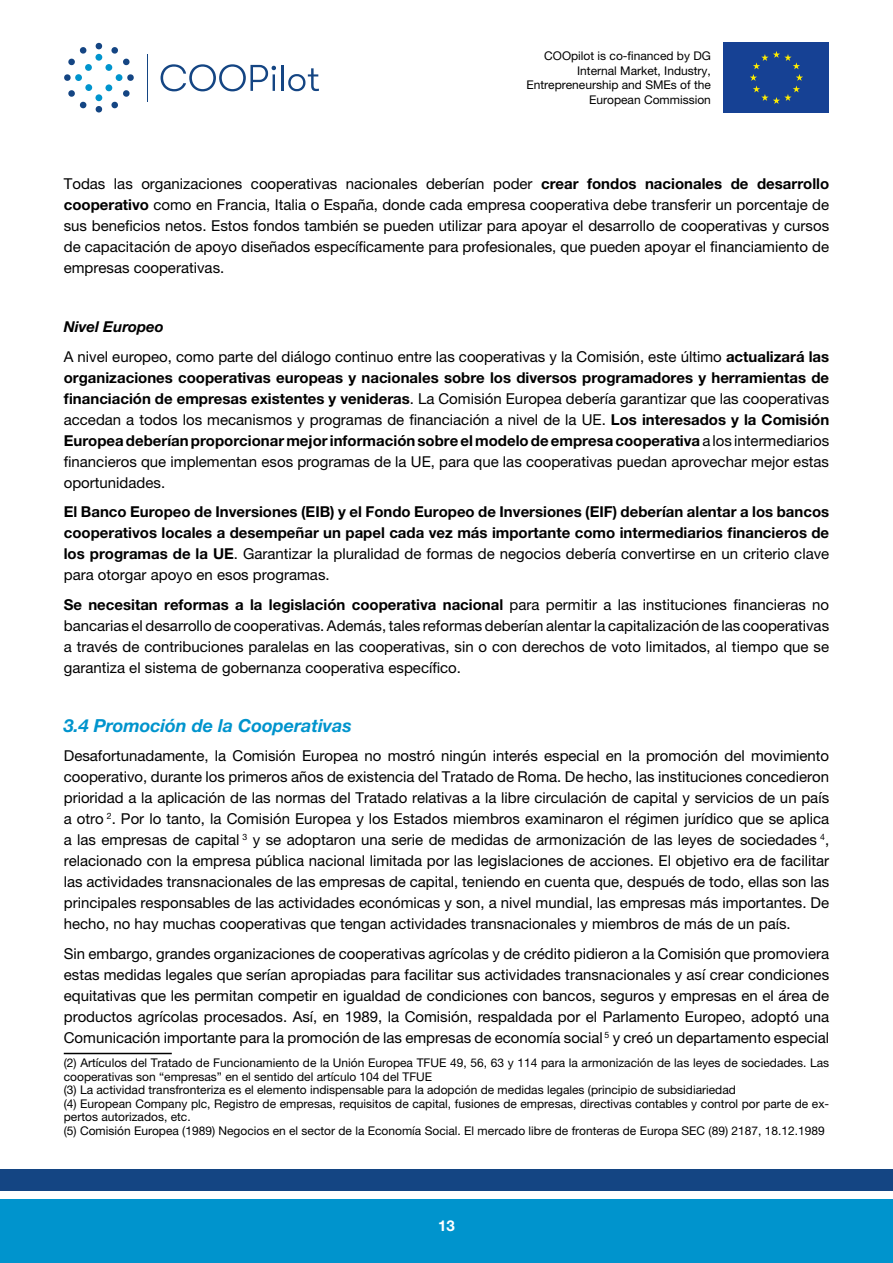
<style>
.page{position:relative;width:893px;height:1263px;background:#fff}
.page>*{position:absolute;margin:0;border:0;box-sizing:border-box;transform-origin:0 0}
.t1{font:italic 700 18px "Helvetica Neue LT Pro";color:#0094cd}
.t2{font:15px/21px "Helvetica Neue LT Pro";color:#000;text-align:justify}
.t3{font:700 15px/21px "Helvetica Neue LT Pro";color:#000;text-align:justify}
.t4{font:700 15px "Helvetica Neue LT Pro";color:#fff}
.t5{font:12px/13.6px "Helvetica Neue LT Pro";color:#000;text-align:right}
.s1{font-weight:700}
.s2{font-weight:700;font-style:italic}
.s3{font-weight:400}
</style>
<div class="page">
<div style="left:0;top:1199px;width:893px;height:64px;background:#0094cd"></div>
<div style="left:724px;top:43px;width:105px;height:70px;background:#164194"></div>
<svg style="left:750px;top:51px;width:53px;height:53px"></svg>
<svg style="left:95px;top:43px;width:7px;height:7px"></svg>
<svg style="left:95px;top:106px;width:7px;height:7px"></svg>
<svg style="left:68px;top:47px;width:19px;height:19px"></svg>
<svg style="left:111px;top:90px;width:19px;height:19px"></svg>
<svg style="left:64px;top:74px;width:7px;height:7px"></svg>
<svg style="left:127px;top:74px;width:7px;height:7px"></svg>
<svg style="left:68px;top:90px;width:19px;height:19px"></svg>
<svg style="left:111px;top:47px;width:19px;height:19px"></svg>
<div style="left:95px;top:54px;width:7px;height:7px;background:#0094cd;border-radius:50%"></div>
<div style="left:105px;top:64px;width:7px;height:7px;background:#0094cd;border-radius:50%"></div>
<div style="left:116px;top:74px;width:6px;height:7px;background:#0094cd;border-radius:50%"></div>
<div style="left:85px;top:64px;width:7px;height:7px;background:#0094cd;border-radius:50%"></div>
<div style="left:105px;top:84px;width:7px;height:7px;background:#0094cd;border-radius:50%"></div>
<div style="left:75px;top:74px;width:7px;height:7px;background:#0094cd;border-radius:50%"></div>
<div style="left:85px;top:84px;width:7px;height:7px;background:#0094cd;border-radius:50%"></div>
<div style="left:95px;top:94px;width:7px;height:7px;background:#0094cd;border-radius:50%"></div>
<svg style="left:161px;top:64px;width:115px;height:27px"></svg>
<hr style="left:281px;top:65px;width:3px;height:26px;background:#144583">
<svg style="left:288px;top:68px;width:31px;height:23px"></svg>
<hr style="left:147px;top:54px;width:1px;height:47px;background:#144583">
<div style="left:0;top:1169px;width:893px;height:22px;background:#144583"></div>
<hr style="left:64px;top:1053px;width:108px;height:1px;background:#000">
<p class="t5" style="left:526px;top:49px;width:186px;line-height:14.4px">COOpilot is co-financed by DG<br>Internal Market, Industry,<br>Entrepreneurship and SMEs of the<br>European Commission</p>
<p class="t2" style="left:64px;top:173px;width:767px">Todas las organizaciones cooperativas nacionales deberían poder <span class="s1">crear fondos nacionales de desarrollo cooperativo</span> como en Francia, Italia o España, donde cada empresa cooperativa debe transferir un porcentaje de sus beneficios netos. Estos fondos también se pueden utilizar para apoyar el desarrollo de cooperativas y cursos de capacitación de apoyo diseñados específicamente para profesionales, que pueden apoyar el financiamiento de empresas cooperativas.</p>
<p class="t2" style="left:64px;top:312px;width:767px;line-height:29.5px"><span class="s2">Nivel Europeo<br></span>A nivel europeo, como parte del diálogo continuo entre las cooperativas y la Comisión, este último <span class="s1">actualizará las</span></p>
<p class="t2" style="left:64px;top:367px;width:767px"><span class="s1">organizaciones cooperativas europeas y nacionales sobre los diversos programadores y herramientas de financiación de empresas existentes y venideras</span>. La Comisión Europea debería garantizar que las cooperativas accedan a todos los mecanismos y programas de financiación a nivel de la UE. <span class="s1">Los interesados y la Comisión Europea deberían proporcionar mejor información sobre el modelo de empresa cooperativa</span> a los intermediarios financieros que implementan esos programas de la UE, para que las cooperativas puedan aprovechar mejor estas oportunidades.</p>
<p class="t3" style="left:64px;top:501px;width:767px">El Banco Europeo de Inversiones (EIB) y el Fondo Europeo de Inversiones (EIF) deberían alentar a los bancos cooperativos locales a desempeñar un papel cada vez más importante como intermediarios financieros de los programas de la UE<span class="s3">. Garantizar la pluralidad de formas de negocios debería convertirse en un criterio clave para otorgar apoyo en esos programas.</span></p>
<p class="t2" style="left:64px;top:594px;width:767px"><span class="s1">Se necesitan reformas a la legislación cooperativa nacional</span> para permitir a las instituciones financieras no bancarias el desarrollo de cooperativas. Además, tales reformas deberían alentar la capitalización de las cooperativas a través de contribuciones paralelas en las cooperativas, sin o con derechos de voto limitados, al tiempo que se garantiza el sistema de gobernanza cooperativa específico.</p>
<p class="t1" style="left:64px;top:714px;width:290px">3.4 Promoción de la Cooperativas</p>
<p class="t2" style="left:64px;top:745px;width:767px">Desafortunadamente, la Comisión Europea no mostró ningún interés especial en la promoción del movimiento cooperativo, durante los primeros años de existencia del Tratado de Roma. De hecho, las instituciones concedieron prioridad a la aplicación de las normas del Tratado relativas a la libre circulación de capital y servicios de un país a otro <sup>2</sup>. Por lo tanto, la Comisión Europea y los Estados miembros examinaron el régimen jurídico que se aplica a las empresas de capital <sup>3</sup> y se adoptaron una serie de medidas de armonización de las leyes de sociedades <sup>4</sup>, relacionado con la empresa pública nacional limitada por las legislaciones de acciones. El objetivo era de facilitar las actividades transnacionales de las empresas de capital, teniendo en cuenta que, después de todo, ellas son las principales responsables de las actividades económicas y son, a nivel mundial, las empresas más importantes. De hecho, no hay muchas cooperativas que tengan actividades transnacionales y miembros de más de un país.</p>
<p class="t2" style="left:64px;top:943px;width:767px">Sin embargo, grandes organizaciones de cooperativas agrícolas y de crédito pidieron a la Comisión que promoviera estas medidas legales que serían apropiadas para facilitar sus actividades transnacionales y así crear condiciones equitativas que les permitan competir en igualdad de condiciones con bancos, seguros y empresas en el área de productos agrícolas procesados. Así, en 1989, la Comisión, respaldada por el Parlamento Europeo, adoptó una Comunicación importante para la promoción de las empresas de economía social <sup>5</sup> y creó un departamento especial</p>
<p class="t5" style="left:64px;top:1056px;width:767px;text-align:left">(2) Artículos del Tratado de Funcionamiento de la Unión Europea TFUE 49, 56, 63 y 114 para la armonización de las leyes de sociedades. Las cooperativas son “empresas” en el sentido del artículo 104 del TFUE<br>(3) La actividad transfronteriza es el elemento indispensable para la adopción de medidas legales (principio de subsidiariedad<br>(4) European Company plc, Registro de empresas, requisitos de capital, fusiones de empresas, directivas contables y control por parte de ex&shy;pertos autorizados, etc.<br>(5) Comisión Europea (1989) Negocios en el sector de la Economía Social. El mercado libre de fronteras de Europa SEC (89) 2187, 18.12.1989</p>
<p class="t4" style="left:438px;top:1216px;width:18px">13</p>
</div>
